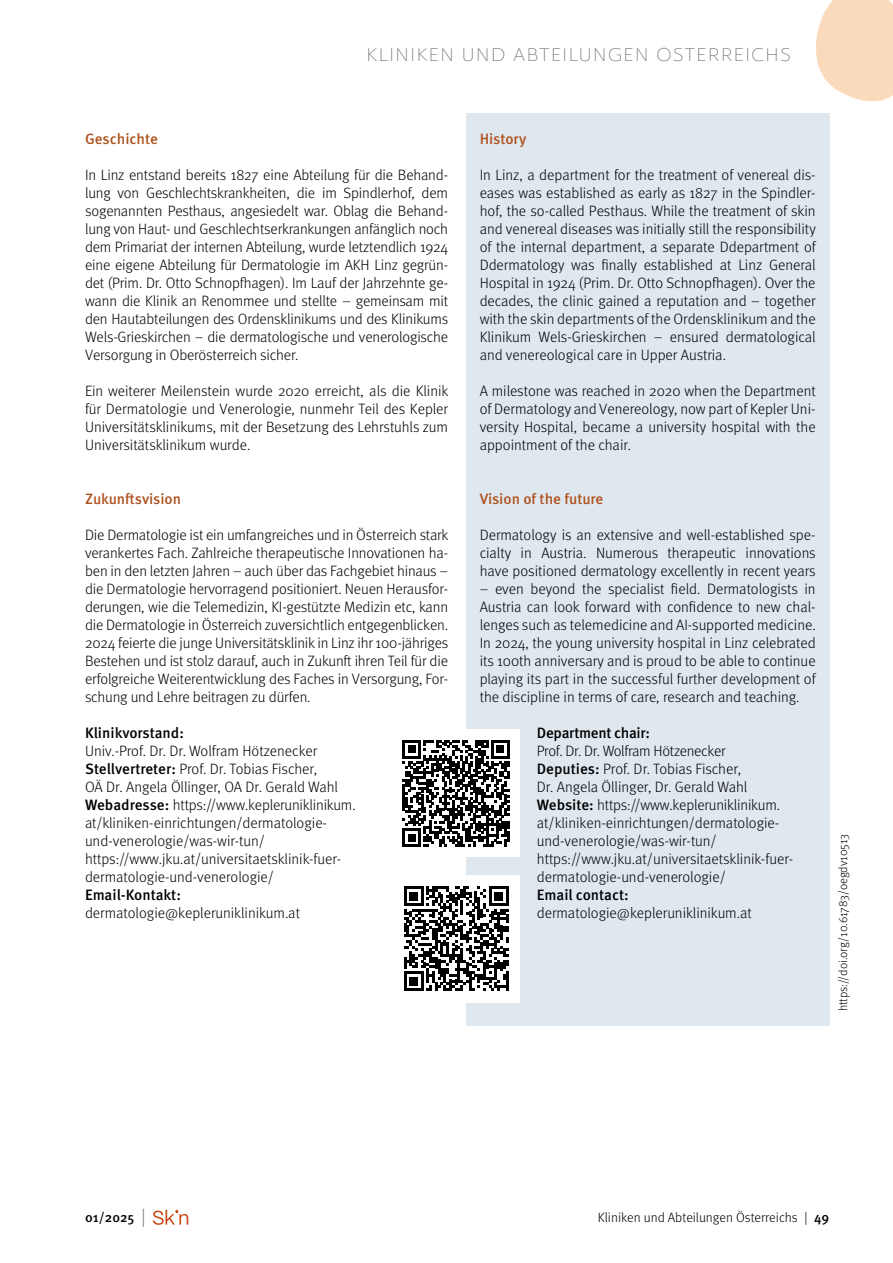
<style>
.page{position:relative;width:893px;height:1263px;background:#fff}
.page>*{position:absolute;margin:0;border:0;box-sizing:border-box;transform-origin:0 0}
.t1{font:300 expanded 18px "Ainslie Sans";letter-spacing:.05em;color:#706f6f}
.Text{font:300 15px/18px "Meta Pro";letter-spacing:-.005em;color:#000}
.Text_ENG{font:300 15px/18px "Meta Pro";color:#000;text-align:justify}
.Überschrift{font:500 15px "Meta Pro";letter-spacing:-.005em;color:#af521f}
.Text_ENG-2{font:300 15px/18px "Meta Pro";letter-spacing:-.02em;color:#000}
.t2{font:300 13.5px "Meta Pro";color:#000}
.t3{font:500 13.5px "Meta Pro";color:#000}
.t4{font:300 12px "Meta Pro";color:#000}
.s1{font-weight:500}
.s2{font-weight:300;font-size:18.9px;color:#706f6f}
</style>
<div class="page">
<svg style="left:816px;top:0;width:77px;height:102px;background:#fbdec3"></svg>
<svg style="left:153px;top:1210px;width:35px;height:15px"></svg>
<div style="left:466px;top:114px;width:363px;height:912px;background:#dfe8ef"></div>
<div style="left:392px;top:730px;width:128px;height:127px;background:#fff"></div>
<svg style="left:403px;top:740px;width:106px;height:107px"></svg>
<div style="left:392px;top:875px;width:128px;height:127px;background:#fff"></div>
<svg style="left:404px;top:886px;width:104px;height:105px"></svg>
<hr style="left:506px;top:971px;width:2px;height:20px;background:#000">
<p class="t1" style="left:366px;top:44px;width:63px">KLINIKEN</p>
<p class="t1" style="left:461px;top:44px;width:132px">UN D ABTEILUNGEN</p>
<p class="t1" style="left:656px;top:44px;width:109px">ÖSTERREICHS</p>
<p class="Überschrift" style="left:85px;top:127px;width:74px">Geschichte</p>
<p class="Text" style="left:85px;top:165px;width:365px;text-align:justify">In Linz entstand bereits 1827 eine Abteilung für die Behand&shy;lung von Geschlechtskrankheiten, die im Spindlerhof, dem sogenannten Pesthaus, angesiedelt war. Oblag die Behand&shy;lung von Haut- und Geschlechtserkrankungen anfänglich noch dem Primariat der internen Abteilung, wurde letztendlich 1924 eine eigene Abteilung für Dermatologie im AKH Linz gegrün&shy;det (Prim. Dr. Otto Schnopfhagen). Im Lauf der Jahrzehnte ge&shy;wann die Klinik an Renommee und stellte – gemeinsam mit den Hautabteilungen des Ordensklinikums und des Klinikums Wels-Grieskirchen – die dermatologische und venerologische Versorgung in Oberösterreich sicher.</p>
<p class="Text" style="left:85px;top:381px;width:365px;text-align:justify">Ein weiterer Meilenstein wurde 2020 erreicht, als die Klinik für Dermatologie und Venerologie, nunmehr Teil des Kepler Universitätsklinikums, mit der Besetzung des Lehrstuhls zum Universitätsklinikum wurde.</p>
<p class="Überschrift" style="left:85px;top:487px;width:98px">Zukunftsvision</p>
<p class="Text" style="left:85px;top:525px;width:365px;text-align:justify">Die Dermatologie ist ein umfangreiches und in Österreich stark verankertes Fach. Zahlreiche therapeutische Innovationen ha&shy;ben in den letzten Jahren – auch über das Fachgebiet hinaus – die Dermatologie hervorragend positioniert. Neuen Herausfor&shy;derungen, wie die Telemedizin, KI-gestützte Medizin etc, kann die Dermatologie in Österreich zuversichtlich entgegenblicken.<br>2024 feierte die junge Universitätsklinik in Linz ihr 100-jähriges Bestehen und ist stolz darauf, auch in Zukunft ihren Teil für die erfolgreiche Weiterentwicklung des Faches in Versorgung, For&shy;schung und Lehre beitragen zu dürfen.</p>
<p class="Text" style="left:85px;top:723px;width:234px"><span class="s1">Klinikvorstand:<br></span>Univ.-Prof. Dr. Dr. Wolfram Hötzenecker</p>
<p class="Text" style="left:85px;top:759px;width:255px"><span class="s1">Stellvertreter:</span> Prof. Dr. Tobias Fischer,<br>OÄ Dr. Angela Öllinger, OA Dr. Gerald Wahl</p>
<p class="Text" style="left:85px;top:795px;width:272px"><span class="s1">Webadresse:</span> https://www.kepleruniklinikum. at/kliniken-einrichtungen/dermatologie&shy;und-venerologie/was-wir-tun/ https://www.jku.at/universitaetsklinik-fuer-</p>
<p class="Text" style="left:85px;top:867px;width:190px">dermatologie-und-venerologie/</p>
<p class="Text" style="left:85px;top:885px;width:217px"><span class="s1">Email-Kontakt: </span>dermatologie@kepleruniklinikum.at</p>
<p class="Überschrift" style="left:480px;top:127px;width:48px">History</p>
<p class="Text_ENG" style="left:480px;top:165px;width:338px">In Linz, a department for the treatment of venereal dis&shy;eases was established as early as 1827 in the Spindler&shy;hof, the so-called Pesthaus. While the treatment of skin and venereal diseases was initially still the responsibility of the internal department, a separate Ddepartment of Ddermatology was finally established at Linz General Hospital in 1924 (Prim. Dr. Otto Schnopfhagen). Over the decades, the clinic gained a reputation and – together with the skin departments of the Ordensklinikum and the Klinikum Wels-Grieskirchen – ensured dermatological and venereological care in Upper Austria.</p>
<p class="Text_ENG" style="left:480px;top:381px;width:338px">A milestone was reached in 2020 when the Department of Dermatology and Venereology, now part of Kepler Uni&shy;versity Hospital, became a university hospital with the appointment of the chair.</p>
<p class="Überschrift" style="left:480px;top:487px;width:125px">Vision of the future</p>
<p class="Text_ENG" style="left:480px;top:525px;width:338px">Dermatology is an extensive and well-established spe&shy;cialty in Austria. Numerous therapeutic innovations have positioned dermatology excellently in recent years</p>
<p class="Text_ENG" style="left:480px;top:579px;width:338px">– even beyond the specialist field. Dermatologists in Austria can look forward with confidence to new chal&shy;lenges such as telemedicine and AI-supported medicine.<br>In 2024, the young university hospital in Linz celebrated its 100th anniversary and is proud to be able to continue playing its part in the successful further development of the discipline in terms of care, research and teaching.</p>
<p class="Text_ENG-2" style="left:537px;top:723px;width:190px"><span class="s1">Department chair:<br></span>Prof. Dr. Dr. Wolfram Hötzenecker</p>
<p class="Text_ENG" style="left:537px;top:759px;width:212px"><span class="s1">Deputies:</span> Prof. Dr. Tobias Fischer,<br>Dr. Angela Öllinger, Dr. Gerald Wahl</p>
<p class="Text_ENG" style="left:537px;top:795px;width:258px;text-align:left"><span class="s1">Website:</span> https://www.kepleruniklinikum. at/kliniken-einrichtungen/dermatologie&shy;und-venerologie/was-wir-tun/ https://www.jku.at/universitaetsklinik-fuer-</p>
<p class="Text_ENG" style="left:537px;top:867px;width:190px">dermatologie-und-venerologie/</p>
<p class="Text_ENG" style="left:537px;top:885px;width:217px"><span class="s1">Email contact: </span>dermatologie@kepleruniklinikum.at</p>
<p class="t4" style="left:834px;top:1011px;width:179px;rotate:-90deg">https://doi.org/10.61783/oegdv10513</p>
<p class="t3" style="left:85px;top:1206px;width:62px">01/2025 <span class="s2">|</span></p>
<p class="t2" style="left:598px;top:1208px;width:233px">Kliniken und Abteilungen Österreichs | <span class="s1">49</span></p>
</div>
